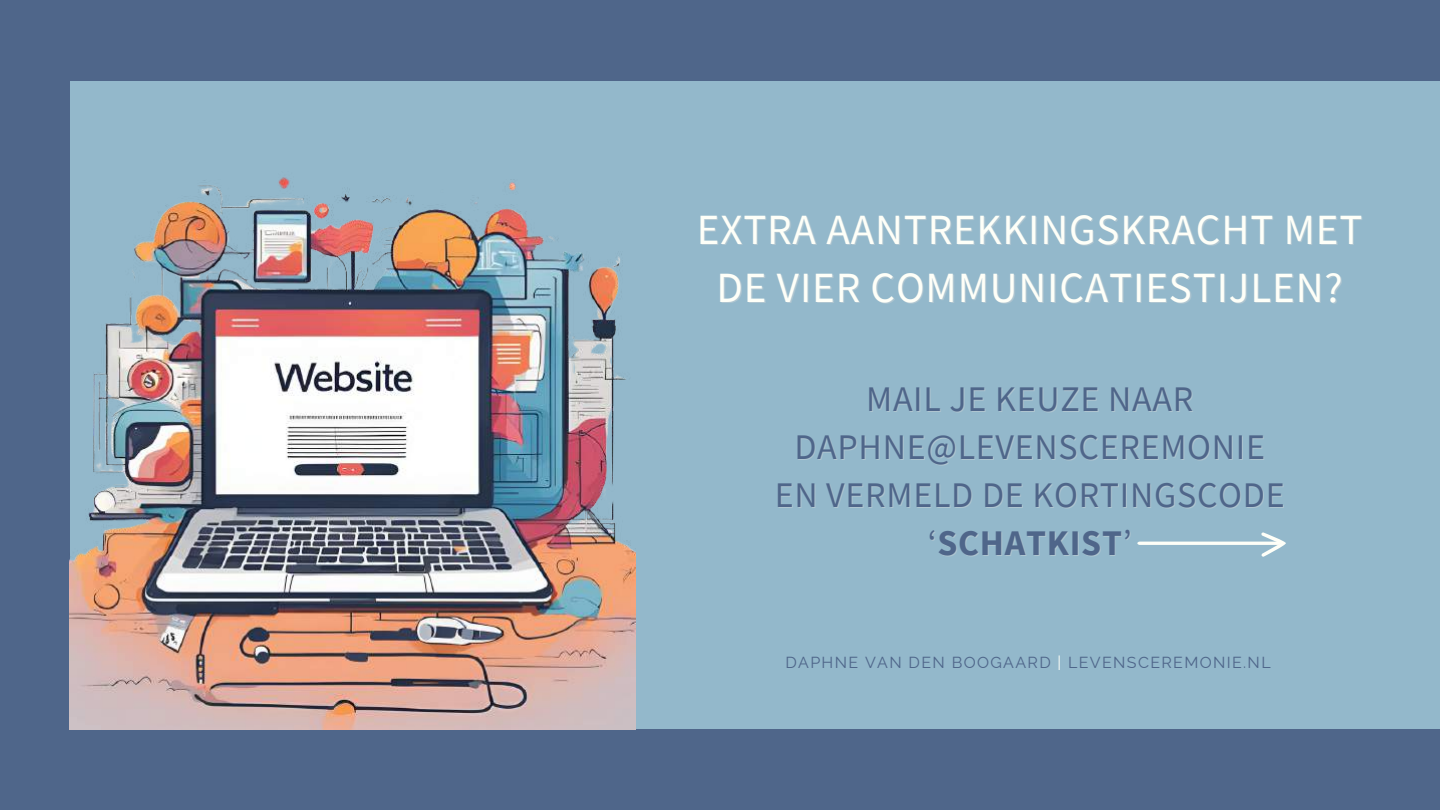
<style>
.page{position:relative;width:1440px;height:810px;background:#4f668a}
.page>*{position:absolute;margin:0;border:0;box-sizing:border-box;transform-origin:0 0}
.t1{font:43.1px/58.2px "Source Sans Pro";letter-spacing:.02em;color:#fefff8;text-align:center}
.t2{font:36px/48px "Source Sans Pro";letter-spacing:.02em;color:#4f668a;text-align:center}
.t3{font:16px "Raleway";letter-spacing:.085em;color:#4f668a}
.s1{color:rgb(217 217 217/.4)}
.s2{font-weight:700}
.s3{color:#fefff8}
</style>
<div class="page">
<div style="left:70px;top:81px;width:1370px;height:648px;background:#93b8cb"></div>
<img style="left:70px;top:177px;width:565px;height:552px">
<svg style="left:1137px;top:532px;width:149px;height:25px"></svg>
<p class="t1" style="left:697px;top:199px;width:667px">EXTRA AANTREKKINGSKRACHT MET<br>DE VIER COMMUNICATIESTIJLEN?</p>
<p class="t2" style="left:775px;top:374px;width:512px">MAIL JE KEUZE NAAR<br>DAPHNE@LEVENSCEREMONIE<br>EN VERMELD DE KORTINGSCODE <span class="s1">‘</span><span class="s2">SCHATKIST</span><span class="s1">’</span></p>
<p class="t3" style="left:785px;top:653px;width:487px">DAPHNE VAN DEN BOOGAARD <span class="s3">|</span> LEVENSCEREMONIE.NL</p>
</div>
